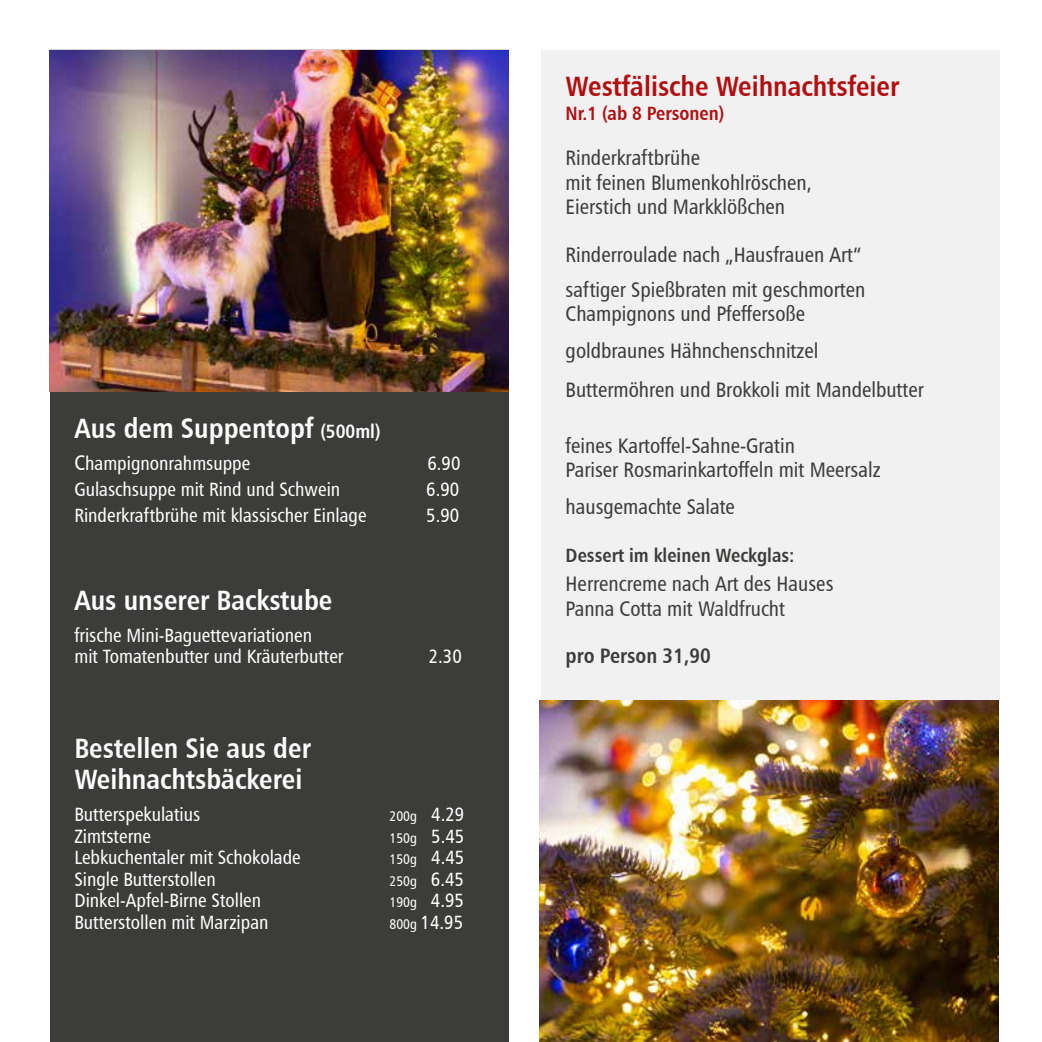
<style>
.page{position:relative;width:1042px;height:1042px;background:#fff}
.page>*{position:absolute;margin:0;border:0;box-sizing:border-box;transform-origin:0 0}
.t1{font:28px/31.5px "Humanist 777 BT Bold Condensed B";color:#fff}
.t2{font:28px "Humanist 777 BT Bold Condensed B";color:#b20e10}
.t3{font:21px/24.2px "Humanist 777 BT Roman Condensed B";color:#3c3c3b}
.t4{font:21px "Humanist 777 BT Bold Condensed B";color:#3c3c3b}
.t5{font:19.25px/21.5px "Humanist 777 BT Roman Condensed B";color:#fff}
.t6{font:19.25px "Humanist 777 BT Bold Condensed B";color:#3c3c3b}
.t7{font:19.25px "Humanist 777 BT Bold Condensed B";color:#b20e10}
.t8{font:14px "Humanist 777 BT Roman Condensed B";color:#fff}
.s1{font-size:19.25px}
.s2{font-size:21px}
.s3{font-size:14px}
</style>
<div class="page">
<div style="left:50px;top:392px;width:458px;height:650px;background:#3c3c3b"></div>
<div style="left:541px;top:50px;width:459px;height:650px;background:#f1f1f1"></div>
<img style="left:50px;top:50px;width:458px;height:342px">
<img style="left:539px;top:700px;width:459px;height:342px">
<h1 class="t1" style="left:74px;top:412px;width:308px">Aus dem Suppentopf <span class="s1">(500ml)</span></h1>
<p class="t5" style="left:74px;top:452px;width:177px"><span class="s2">C</span>hampignonrahmsuppe</p>
<p class="t5" style="left:427px;top:452px;width:35px">6.90</p>
<p class="t5" style="left:74px;top:478px;width:267px">Gulaschsuppe mit Rind und Schwein</p>
<p class="t5" style="left:426px;top:478px;width:35px">6.90</p>
<p class="t5" style="left:74px;top:504px;width:294px">Rinderkraftbrühe mit klassischer Einlage</p>
<p class="t5" style="left:426px;top:504px;width:35px">5.90</p>
<h1 class="t1" style="left:74px;top:584px;width:260px">Aus unserer Backstube</h1>
<p class="t5" style="left:74px;top:624px;width:271px">frische Mini-Baguettevariationen<br>mit Tomatenbutter und Kräuterbutter</p>
<p class="t5" style="left:429px;top:645px;width:35px">2.30</p>
<h1 class="t1" style="left:74px;top:732px;width:238px">Bestellen Sie aus der<br>Weihnachtsbäckerei</h1>
<p class="t5" style="left:74px;top:803px;width:127px">Butterspekulatius</p>
<p class="t8" style="left:389px;top:807px;width:76px">200g <span class="s1">4.29</span></p>
<p class="t5" style="left:74px;top:824px;width:78px">Zimtsterne</p>
<p class="t8" style="left:389px;top:829px;width:76px">150g <span class="s1">5.45</span></p>
<p class="t5" style="left:74px;top:846px;width:228px">Lebkuchentaler mit Schokolade</p>
<p class="t8" style="left:389px;top:850px;width:76px">150g <span class="s1">4.45</span></p>
<p class="t5" style="left:74px;top:868px;width:143px">Single Butterstollen</p>
<p class="t8" style="left:389px;top:872px;width:76px">250g <span class="s1">6.45</span></p>
<p class="t5" style="left:74px;top:889px;width:188px">Dinkel-Apfel-Birne Stollen</p>
<p class="t8" style="left:389px;top:894px;width:76px">190g <span class="s1">4.95</span></p>
<p class="t5" style="left:74px;top:911px;width:196px">Butterstollen mit Marzipan</p>
<p class="t5" style="left:389px;top:911px;width:75px"><span class="s3">800g</span> 14.95</p>
<h1 class="t2" style="left:566px;top:68px;width:335px">Westfälische Weihnachtsfeier</h1>
<p class="t7" style="left:566px;top:101px;width:160px">Nr.1 (ab 8 Personen)</p>
<p class="t3" style="left:566px;top:146px;width:248px">Rinderkraftbrühe<br>mit feinen Blumenkohlröschen,<br>Eierstich und Markklößchen</p>
<p class="t3" style="left:566px;top:237px;width:301px;line-height:34.6px">Rinderroulade nach „Hausfrauen Art“ saftiger Spießbraten mit geschmorten</p>
<p class="t3" style="left:566px;top:295px;width:254px;line-height:36.4px">Champignons und Pfeffersoße goldbraunes Hähnchenschnitzel</p>
<p class="t3" style="left:566px;top:378px;width:360px">Buttermöhren und Brokkoli mit Mandelbutter</p>
<p class="t3" style="left:566px;top:433px;width:316px">feines Kartoffel-Sahne-Gratin<br>Pariser Rosmarinkartoffeln mit Meersalz</p>
<p class="t3" style="left:566px;top:494px;width:171px">hausgemachte Salate</p>
<p class="t6" style="left:566px;top:543px;width:230px">Dessert im kleinen Weckglas:</p>
<p class="t3" style="left:566px;top:572px;width:269px">Herrencreme nach Art des Hauses<br>Panna Cotta mit Waldfrucht</p>
<p class="t4" style="left:566px;top:642px;width:147px">pro Person 31,90</p>
</div>
